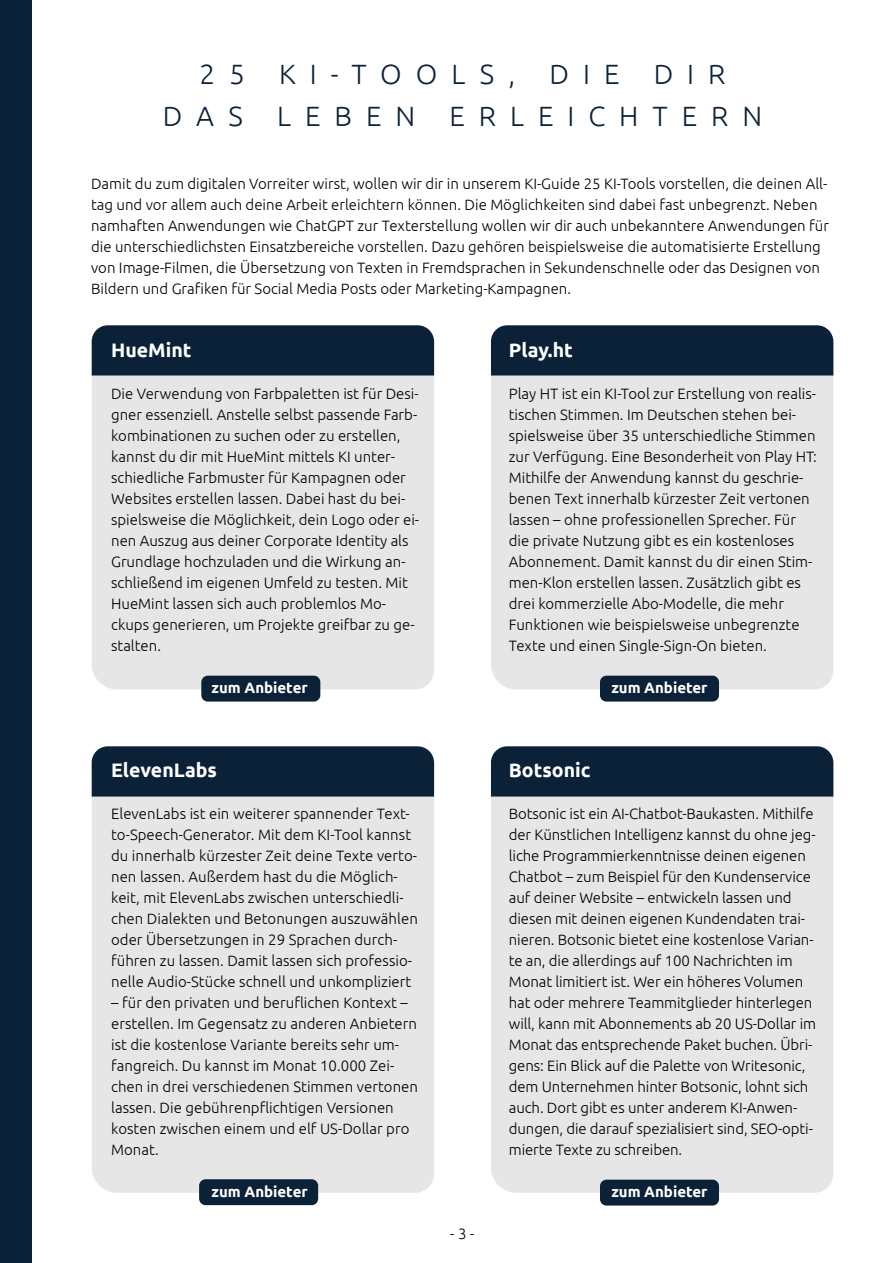
<style>
.page{position:relative;width:893px;height:1263px;background:#fff}
.page>*{position:absolute;margin:0;border:0;box-sizing:border-box;transform-origin:0 0}
.t1{font:300 27.9px/42px "Ubuntu";letter-spacing:.5em;color:#0a2138;text-align:center}
.t2{font:700 19.5px "Ubuntu";color:#fff}
.t3{font:300 15px/21px "Ubuntu";color:#000}
.t4{font:700 15px "Ubuntu";color:#fff}
</style>
<div class="page">
<div style="left:92px;top:325px;width:342px;height:51px;background:#0a2138"></div>
<div style="left:92px;top:746px;width:342px;height:51px;background:#0a2138"></div>
<div style="left:491px;top:325px;width:342px;height:51px;background:#0a2138"></div>
<div style="left:491px;top:746px;width:342px;height:51px;background:#0a2138"></div>
<div style="left:92px;top:376px;width:342px;height:313px;background:#e6e6e6"></div>
<div style="left:92px;top:797px;width:342px;height:396px;background:#e6e6e6"></div>
<div style="left:491px;top:376px;width:342px;height:313px;background:#e6e6e6"></div>
<div style="left:491px;top:797px;width:342px;height:396px;background:#e6e6e6"></div>
<div style="left:0;top:0;width:32px;height:1263px;background:#0a2138"></div>
<div style="left:201px;top:676px;width:119px;height:25px;background:#0a2138;border-radius:6px"></div>
<div style="left:600px;top:676px;width:119px;height:25px;background:#0a2138;border-radius:6px"></div>
<div style="left:600px;top:1180px;width:119px;height:25px;background:#0a2138;border-radius:6px"></div>
<div style="left:199px;top:1179px;width:119px;height:26px;background:#0a2138;border-radius:6px"></div>
<h1 class="t1" style="left:163px;top:55px;width:601px">25 KI-TOOLS, DIE DIR<br>DAS LEBEN ERLEICHTERN</h1>
<p class="t3" style="left:91px;top:174px;width:739px">Damit du zum digitalen Vorreiter wirst, wollen wir dir in unserem KI-Guide 25 KI-Tools vorstellen, die deinen All&shy;tag und vor allem auch deine Arbeit erleichtern können. Die Möglichkeiten sind dabei fast unbegrenzt. Neben namhaften Anwendungen wie ChatGPT zur Texterstellung wollen wir dir auch unbekanntere Anwendungen für die unterschiedlichsten Einsatzbereiche vorstellen. Dazu gehören beispielsweise die automatisierte Erstellung von Image-Filmen, die Übersetzung von Texten in Fremdsprachen in Sekundenschnelle oder das Designen von Bildern und Grafiken für Social Media Posts oder Marketing-Kampagnen.</p>
<h2 class="t2" style="left:111px;top:342px;width:82px">HueMint</h2>
<p class="t3" style="left:111px;top:384px;width:309px">Die Verwendung von Farbpaletten ist für Desi&shy;gner essenziell. Anstelle selbst passende Farb&shy;kombinationen zu suchen oder zu erstellen, kannst du dir mit HueMint mittels KI unter&shy;schiedliche Farbmuster für Kampagnen oder Websites erstellen lassen. Dabei hast du bei&shy;spielsweise die Möglichkeit, dein Logo oder ei&shy;nen Auszug aus deiner Corporate Identity als Grundlage hochzuladen und die Wirkung an&shy;schließend im eigenen Umfeld zu testen. Mit HueMint lassen sich auch problemlos Mo&shy;ckups generieren, um Projekte greifbar zu ge&shy;stalten.</p>
<h2 class="t2" style="left:509px;top:342px;width:66px">Play.ht</h2>
<p class="t3" style="left:509px;top:384px;width:310px">Play HT ist ein KI-Tool zur Erstellung von realis&shy;tischen Stimmen. Im Deutschen stehen bei&shy;spielsweise über 35 unterschiedliche Stimmen zur Verfügung. Eine Besonderheit von Play HT:<br>Mithilfe der Anwendung kannst du geschrie&shy;benen Text innerhalb kürzester Zeit vertonen lassen – ohne professionellen Sprecher. Für die private Nutzung gibt es ein kostenloses Abonnement. Damit kannst du dir einen Stim&shy;men-Klon erstellen lassen. Zusätzlich gibt es drei kommerzielle Abo-Modelle, die mehr Funktionen wie beispielsweise unbegrenzte Texte und einen Single-Sign-On bieten.</p>
<p class="t4" style="left:212px;top:681px;width:98px">zum Anbieter</p>
<p class="t4" style="left:611px;top:681px;width:98px">zum Anbieter</p>
<h2 class="t2" style="left:111px;top:762px;width:107px">ElevenLabs</h2>
<p class="t3" style="left:111px;top:804px;width:308px">ElevenLabs ist ein weiterer spannender Text&shy;to-Speech-Generator. Mit dem KI-Tool kannst du innerhalb kürzester Zeit deine Texte verto&shy;nen lassen. Außerdem hast du die Möglich&shy;keit, mit ElevenLabs zwischen unterschiedli&shy;chen Dialekten und Betonungen auszuwählen oder Übersetzungen in 29 Sprachen durch&shy;führen zu lassen. Damit lassen sich professio&shy;nelle Audio-Stücke schnell und unkompliziert</p>
<p class="t3" style="left:111px;top:993px;width:308px">– für den privaten und beruflichen Kontext – erstellen. Im Gegensatz zu anderen Anbietern ist die kostenlose Variante bereits sehr um&shy;fangreich. Du kannst im Monat 10.000 Zei&shy;chen in drei verschiedenen Stimmen vertonen lassen. Die gebührenpflichtigen Versionen kosten zwischen einem und elf US-Dollar pro Monat.</p>
<h2 class="t2" style="left:509px;top:762px;width:83px">Botsonic</h2>
<p class="t3" style="left:509px;top:804px;width:309px">Botsonic ist ein AI-Chatbot-Baukasten. Mithilfe der Künstlichen Intelligenz kannst du ohne jeg&shy;liche Programmierkenntnisse deinen eigenen Chatbot – zum Beispiel für den Kundenservice auf deiner Website – entwickeln lassen und diesen mit deinen eigenen Kundendaten trai&shy;nieren. Botsonic bietet eine kostenlose Varian&shy;te an, die allerdings auf 100 Nachrichten im Monat limitiert ist. Wer ein höheres Volumen hat oder mehrere Teammitglieder hinterlegen will, kann mit Abonnements ab 20 US-Dollar im Monat das entsprechende Paket buchen. Übri&shy;gens: Ein Blick auf die Palette von Writesonic, dem Unternehmen hinter Botsonic, lohnt sich auch. Dort gibt es unter anderem KI-Anwen&shy;dungen, die darauf spezialisiert sind, SEO-opti&shy;mierte Texte zu schreiben.</p>
<p class="t4" style="left:212px;top:1185px;width:98px">zum Anbieter</p>
<p class="t4" style="left:611px;top:1185px;width:98px">zum Anbieter</p>
<p class="t3" style="left:450px;top:1224px;width:26px">- 3 -</p>
</div>
